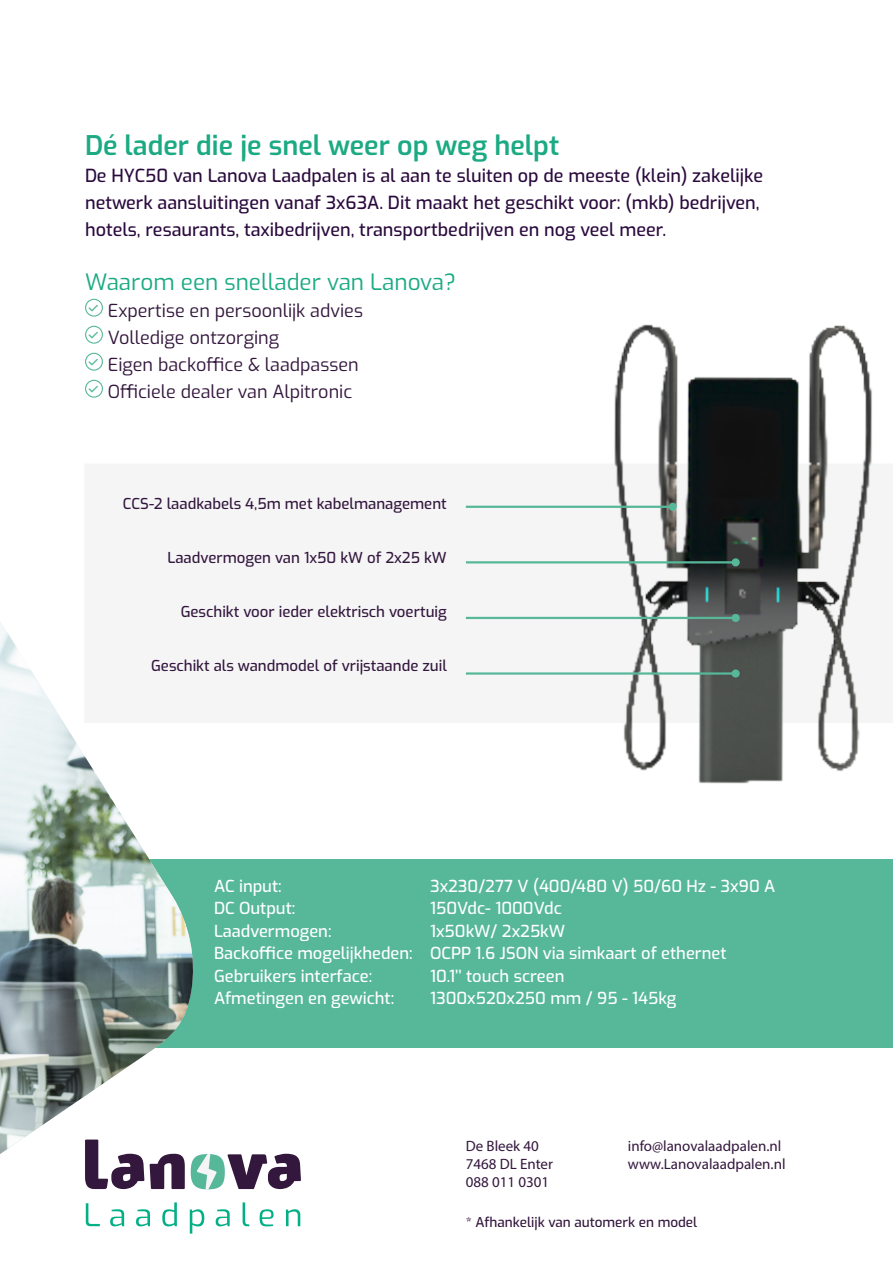
<style>
.page{position:relative;width:893px;height:1263px;background:#fff}
.page>*{position:absolute;margin:0;border:0;box-sizing:border-box;transform-origin:0 0}
.t1{font:600 27px "Exo";color:#1baa83}
.t2{font:22.5px "Exo";color:#1baa83}
.t3{font:500 18px/27px "Exo";color:#2a0a3d}
.t4{font:18px "Exo";color:#33173d}
.t5{font:500 16.5px "Exo";color:#fff}
.t6{font:500 15px "Exo";color:#33173d}
.t7{font:15px "Myriad Pro";color:#33173d}
.t8{font:500 13.5px "Exo";color:#33173d}
</style>
<div class="page">
<div style="left:99px;top:859px;width:794px;height:189px;background:#57b899"></div>
<svg style="left:150px;top:1154px;width:35px;height:35px"></svg>
<svg style="left:227px;top:1154px;width:74px;height:35px"></svg>
<svg style="left:85px;top:1154px;width:59px;height:35px"></svg>
<div style="left:191px;top:1154px;width:34px;height:35px;background:#57b899;border-radius:50%"></div>
<svg style="left:197px;top:1154px;width:20px;height:36px"></svg>
<svg style="left:86px;top:1203px;width:14px;height:23px"></svg>
<svg style="left:110px;top:1209px;width:14px;height:17px"></svg>
<svg style="left:136px;top:1209px;width:14px;height:17px"></svg>
<svg style="left:162px;top:1202px;width:15px;height:24px"></svg>
<svg style="left:190px;top:1209px;width:14px;height:24px"></svg>
<svg style="left:216px;top:1209px;width:14px;height:17px"></svg>
<svg style="left:243px;top:1202px;width:6px;height:24px"></svg>
<svg style="left:260px;top:1209px;width:14px;height:17px"></svg>
<svg style="left:286px;top:1209px;width:14px;height:17px"></svg>
<div style="left:85px;top:299px;width:18px;height:18px;border:1px solid #56b899;border-radius:50%"></div>
<div style="left:85px;top:326px;width:18px;height:18px;border:1px solid #56b899;border-radius:50%"></div>
<div style="left:85px;top:353px;width:18px;height:18px;border:1px solid #56b899;border-radius:50%"></div>
<div style="left:85px;top:380px;width:18px;height:18px;border:1px solid #56b899;border-radius:50%"></div>
<img style="left:523px;top:324px;width:350px;height:460px">
<hr style="left:466px;top:506px;width:207px;height:2px;background:#57b899">
<hr style="left:466px;top:561px;width:270px;height:2px;background:#57b899">
<hr style="left:466px;top:617px;width:270px;height:2px;background:#57b899">
<img style="left:0;top:623px;width:193px;height:531px">
<hr style="left:466px;top:672px;width:270px;height:3px;background:#57b899">
<div style="left:669px;top:503px;width:8px;height:8px;background:#57b899;border-radius:50%"></div>
<div style="left:732px;top:558px;width:8px;height:8px;background:#57b899;border-radius:50%"></div>
<div style="left:732px;top:614px;width:8px;height:8px;background:#57b899;border-radius:50%"></div>
<div style="left:732px;top:669px;width:8px;height:9px;background:#57b899;border-radius:50%"></div>
<p class="t1" style="left:85px;top:125px;width:476px">Dé lader die je snel weer op weg helpt</p>
<p class="t3" style="left:85px;top:161px;width:680px">De HYC50 van Lanova Laadpalen is al aan te sluiten op de meeste (klein) zakelijke netwerk aansluitingen vanaf 3x63A. Dit maakt het geschikt voor: (mkb) bedrijven, hotels, resaurants, taxibedrijven, transportbedrijven en nog veel meer.</p>
<p class="t2" style="left:85px;top:265px;width:373px">Waarom een snellader van Lanova?</p>
<p class="t4" style="left:108px;top:297px;width:257px">Expertise en persoonlijk advies</p>
<p class="t4" style="left:108px;top:324px;width:173px">Volledige ontzorging</p>
<p class="t4" style="left:108px;top:351px;width:252px">Eigen backoffice &amp; laadpassen</p>
<p class="t4" style="left:108px;top:378px;width:246px">Officiele dealer van Alpitronic</p>
<p class="t6" style="left:123px;top:493px;width:326px">CCS-2 laadkabels 4,5m met kabelmanagement</p>
<p class="t6" style="left:167px;top:547px;width:281px">Laadvermogen van 1x50 kW of 2x25 kW</p>
<p class="t6" style="left:181px;top:601px;width:268px">Geschikt voor ieder elektrisch voertuig</p>
<p class="t6" style="left:151px;top:655px;width:297px">Geschikt als wandmodel of vrijstaande zuil</p>
<p class="t5" style="left:214px;top:874px;width:69px">AC input:</p>
<p class="t5" style="left:430px;top:874px;width:347px">3x230/277 V (400/480 V) 50/60 Hz - 3x90 A</p>
<p class="t5" style="left:214px;top:896px;width:83px">DC Output:</p>
<p class="t5" style="left:430px;top:896px;width:133px">150Vdc- 1000Vdc</p>
<p class="t5" style="left:214px;top:919px;width:119px">Laadvermogen:</p>
<p class="t5" style="left:430px;top:919px;width:137px">1x50kW/ 2x25kW</p>
<p class="t5" style="left:214px;top:941px;width:514px">Backoffice mogelijkheden: OCPP 1.6 JSON via simkaart of ethernet</p>
<p class="t5" style="left:214px;top:964px;width:160px">Gebruikers interface:</p>
<p class="t5" style="left:430px;top:964px;width:136px">10.1’’ touch screen</p>
<p class="t5" style="left:214px;top:986px;width:182px">Afmetingen en gewicht:</p>
<p class="t5" style="left:430px;top:986px;width:248px">1300x520x250 mm / 95 - 145kg</p>
<p class="t7" style="left:466px;top:1136px;width:75px">De Bleek 40</p>
<p class="t7" style="left:628px;top:1136px;width:155px">info@lanovalaadpalen.nl</p>
<p class="t7" style="left:466px;top:1154px;width:89px">7468 DL Enter</p>
<p class="t7" style="left:628px;top:1154px;width:159px">www.Lanovalaadpalen.nl</p>
<p class="t7" style="left:466px;top:1172px;width:85px">088 011 0301</p>
<p class="t8" style="left:466px;top:1212px;width:233px">* Afhankelijk van automerk en model</p>
</div>
